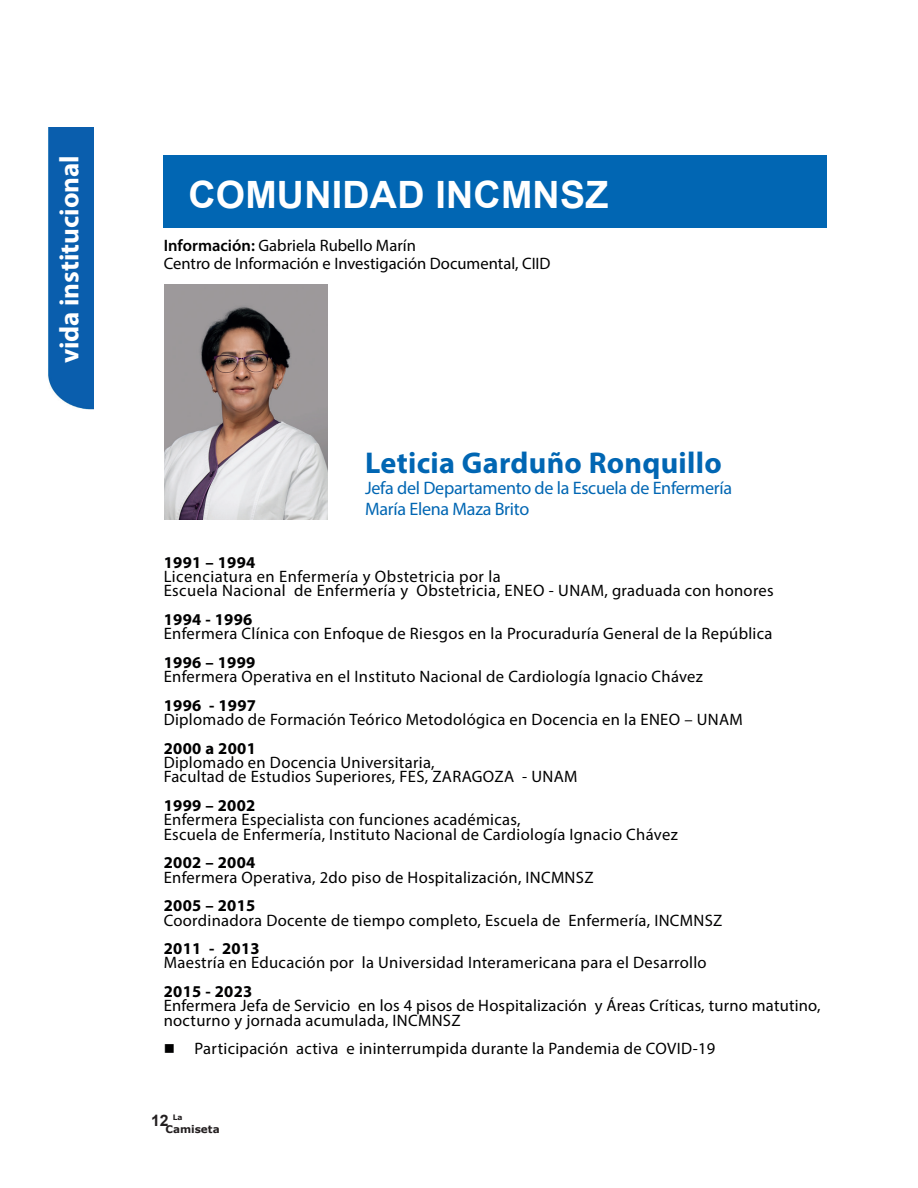
<style>
.page{position:relative;width:918px;height:1188px;background:#fff}
.page>*{position:absolute;margin:0;border:0;box-sizing:border-box;transform-origin:0 0}
.t1{font:700 37.65px "Arial";letter-spacing:.005em;color:#fff}
.t2{font:700 30.15px "Myriad Pro";letter-spacing:.01em;color:#0166b3}
.t3{font:700 27px "Myriad Pro";color:#fff}
.t4{font:18.15px/21.1px "Montserrat";letter-spacing:-.015em;color:#0166b3}
.t5{font:16.5px/14.2px "Myriad Pro";letter-spacing:.02em;color:#000001}
.t6{font:700 16.5px "Myriad Pro";letter-spacing:.02em;color:#000001}
.t7{font:16.5px/18.1px "Myriad Pro";color:#000001}
.t8{font:700 15.75px "Arial";color:#231f20}
.t9{font:700 10.5px "Verdana";color:#231f20}
.s1{font-weight:600}
</style>
<div class="page">
<div style="left:48px;top:128px;width:46px;height:282px;background:#0a5ead"></div>
<div style="left:163px;top:156px;width:663px;height:72px;background:#0166b3"></div>
<img style="left:164px;top:284px;width:164px;height:235px">
<h3 class="t3" style="left:52px;top:363px;width:210px;rotate:-90deg">vida institucional</h3>
<h1 class="t1" style="left:188px;top:170px;width:422px">COMUNIDAD INCMNSZ</h1>
<p class="t7" style="left:164px;top:236px;width:388px"><span class="s1">Información:</span> Gabriela Rubello Marín<br>Centro de Información e Investigación Documental, CIID</p>
<h2 class="t2" style="left:365px;top:443px;width:358px">Leticia Garduño Ronquillo</h2>
<p class="t4" style="left:365px;top:477px;width:369px">Jefa del Departamento de la Escuela de Enfermería<br>María Elena Maza Brito</p>
<p class="t6" style="left:164px;top:551px;width:93px">1991 – 1994</p>
<p class="t5" style="left:164px;top:569px;width:612px">Licenciatura en Enfermería y Obstetricia por la<br>Escuela Nacional de Enfermería y Obstetricia, ENEO - UNAM, graduada con honores</p>
<p class="t6" style="left:164px;top:609px;width:90px">1994 - 1996</p>
<p class="t5" style="left:164px;top:626px;width:610px">Enfermera Clínica con Enfoque de Riesgos en la Procuraduría General de la República</p>
<p class="t6" style="left:164px;top:652px;width:93px">1996 – 1999</p>
<p class="t5" style="left:164px;top:669px;width:541px">Enfermera Operativa en el Instituto Nacional de Cardiología Ignacio Chávez</p>
<p class="t6" style="left:164px;top:694px;width:94px">1996 - 1997</p>
<p class="t5" style="left:164px;top:712px;width:581px">Diplomado de Formación Teórico Metodológica en Docencia en la ENEO – UNAM</p>
<p class="t6" style="left:164px;top:737px;width:94px">2000 a 2001</p>
<p class="t5" style="left:164px;top:755px;width:415px">Diplomado en Docencia Universitaria,<br>Facultad de Estudios Superiores, FES, ZARAGOZA - UNAM</p>
<p class="t6" style="left:164px;top:795px;width:93px">1999 – 2002</p>
<p class="t5" style="left:164px;top:812px;width:516px">Enfermera Especialista con funciones académicas,<br>Escuela de Enfermería, Instituto Nacional de Cardiología Ignacio Chávez</p>
<p class="t6" style="left:164px;top:852px;width:93px">2002 – 2004</p>
<p class="t5" style="left:164px;top:870px;width:431px">Enfermera Operativa, 2do piso de Hospitalización, INCMNSZ</p>
<p class="t6" style="left:164px;top:895px;width:93px">2005 – 2015</p>
<p class="t5" style="left:164px;top:913px;width:560px">Coordinadora Docente de tiempo completo, Escuela de Enfermería, INCMNSZ</p>
<p class="t6" style="left:164px;top:938px;width:98px">2011 - 2013</p>
<p class="t5" style="left:164px;top:956px;width:545px">Maestría en Educación por la Universidad Interamericana para el Desarrollo</p>
<p class="t6" style="left:164px;top:981px;width:90px">2015 - 2023</p>
<p class="t5" style="left:164px;top:999px;width:658px">Enfermera Jefa de Servicio en los 4 pisos de Hospitalización y Áreas Críticas, turno matutino, nocturno y jornada acumulada, INCMNSZ</p>
<p class="t5" style="left:164px;top:1041px;width:553px">■ Participación activa e ininterrumpida durante la Pandemia de COVID-19</p>
<p class="t8" style="left:151px;top:1110px;width:33px">12 <sup>La</sup></p>
<p class="t9" style="left:165px;top:1122px;width:56px">Camiseta</p>
</div>
